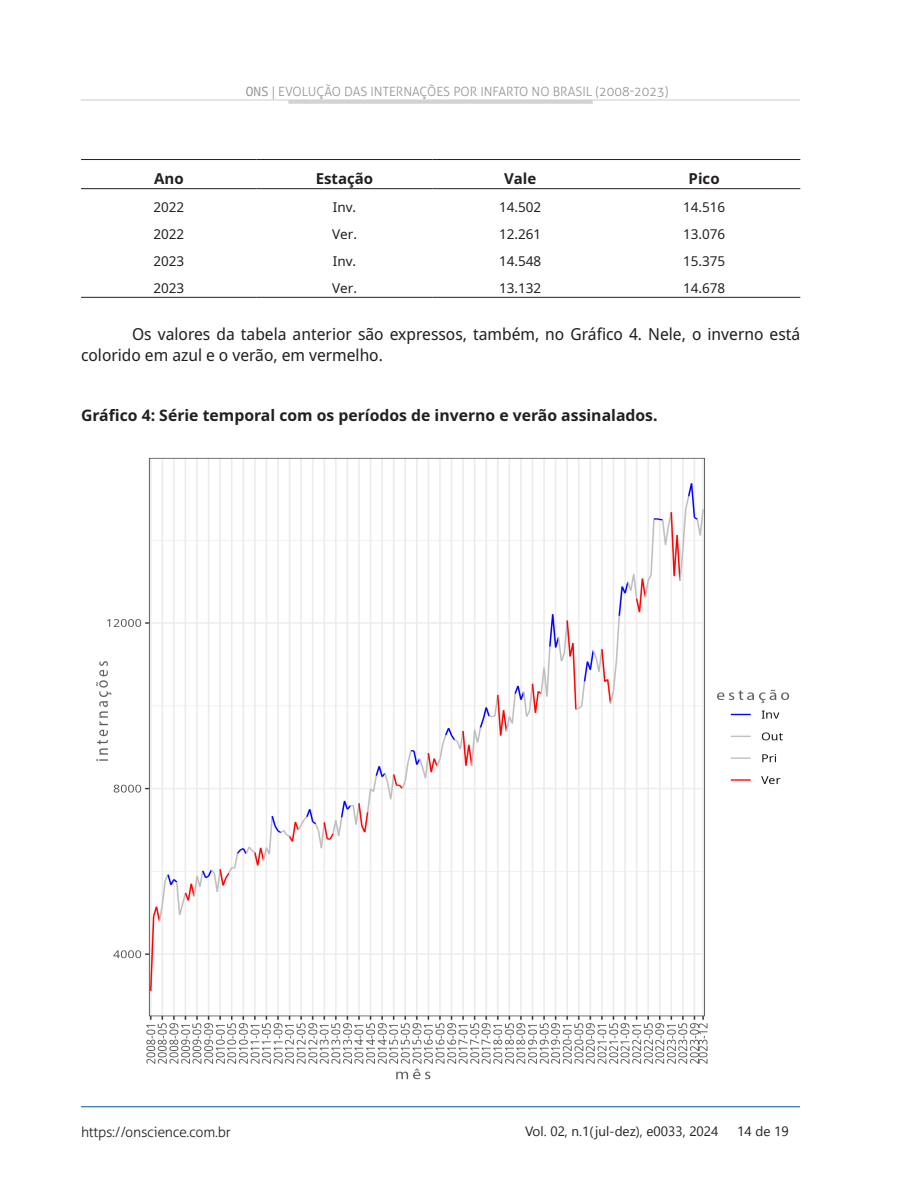
<style>
.page{position:relative;width:898px;height:1200px;background:#fff}
.page>*{position:absolute;margin:0;border:0;box-sizing:border-box;transform-origin:0 0}
.TEXTO_ARTIGO{font:16.5px/21px "Noto Sans Display";color:#231f20}
.TITULO_TABELAS_E_FIGURAS{font:700 15.75px "Noto Sans";color:#231f20}
.Título_de_tabela{font:700 15px "Noto Sans Arabic";color:#231f20}
.t1{font:300 14.25px "Aller";letter-spacing:-.02em;color:#231f20}
.Conteúdo_da_tabela{font:13.5px "Noto Sans Arabic";color:#231f20}
.t2{font:13.5px "Leelawadee UI";color:#231f20}
.t3{font:300 12.75px "Aller";color:#939598}
.s1{font-family:"Noto Mono";font-weight:400}
.s2{font-family:"Minion Pro";font-weight:400}
</style>
<div class="page">
<hr style="left:81px;top:99px;width:718px;height:2px;background:#dcdddf">
<hr style="left:288px;top:100px;width:304px;height:4px;background:#d1d2d4">
<hr style="left:81px;top:1106px;width:718px;height:1px;background:#01539e">
<hr style="left:81px;top:188px;width:175px;height:1px;background:#231f20">
<hr style="left:256px;top:188px;width:176px;height:1px;background:#231f20">
<hr style="left:432px;top:188px;width:175px;height:1px;background:#231f20">
<hr style="left:607px;top:188px;width:193px;height:1px;background:#231f20">
<hr style="left:81px;top:159px;width:175px;height:1px;background:#231f20">
<hr style="left:256px;top:159px;width:176px;height:1px;background:#231f20">
<hr style="left:432px;top:159px;width:175px;height:1px;background:#231f20">
<hr style="left:607px;top:159px;width:193px;height:1px;background:#231f20">
<hr style="left:81px;top:297px;width:175px;height:1px;background:#231f20">
<hr style="left:256px;top:297px;width:176px;height:1px;background:#231f20">
<hr style="left:432px;top:297px;width:175px;height:1px;background:#231f20">
<hr style="left:607px;top:297px;width:193px;height:1px;background:#231f20">
<img style="left:96px;top:457px;width:694px;height:623px">
<p class="t3" style="left:246px;top:84px;width:424px"><span class="s1">ONS</span> <span class="s2">|</span> EVOLUÇÃO DAS INTERNAÇÕES POR INFARTO NO BRASIL (2008-2023)</p>
<p class="Título_de_tabela" style="left:154px;top:170px;width:31px">Ano</p>
<p class="Título_de_tabela" style="left:315px;top:170px;width:59px">Estação</p>
<p class="Título_de_tabela" style="left:504px;top:170px;width:34px">Vale</p>
<p class="Título_de_tabela" style="left:688px;top:170px;width:32px">Pico</p>
<p class="Conteúdo_da_tabela" style="left:153px;top:199px;width:32px">2022</p>
<p class="Conteúdo_da_tabela" style="left:332px;top:199px;width:25px">Inv.</p>
<p class="Conteúdo_da_tabela" style="left:499px;top:199px;width:44px">14.502</p>
<p class="Conteúdo_da_tabela" style="left:682px;top:199px;width:44px">14.516</p>
<p class="Conteúdo_da_tabela" style="left:153px;top:226px;width:32px">2022</p>
<p class="Conteúdo_da_tabela" style="left:332px;top:226px;width:26px">Ver.</p>
<p class="Conteúdo_da_tabela" style="left:499px;top:226px;width:44px">12.261</p>
<p class="Conteúdo_da_tabela" style="left:682px;top:226px;width:44px">13.076</p>
<p class="Conteúdo_da_tabela" style="left:153px;top:253px;width:32px">2023</p>
<p class="Conteúdo_da_tabela" style="left:332px;top:253px;width:25px">Inv.</p>
<p class="Conteúdo_da_tabela" style="left:499px;top:253px;width:44px">14.548</p>
<p class="Conteúdo_da_tabela" style="left:682px;top:253px;width:44px">15.375</p>
<p class="Conteúdo_da_tabela" style="left:153px;top:280px;width:32px">2023</p>
<p class="Conteúdo_da_tabela" style="left:332px;top:280px;width:26px">Ver.</p>
<p class="Conteúdo_da_tabela" style="left:499px;top:280px;width:44px">13.132</p>
<p class="Conteúdo_da_tabela" style="left:682px;top:280px;width:44px">14.678</p>
<p class="TEXTO_ARTIGO" style="left:81px;top:323px;width:720px;text-indent:51px">Os valores da tabela anterior são expressos, também, no Gráfico 4. Nele, o inverno está colorido em azul e o verão, em vermelho.</p>
<p class="TITULO_TABELAS_E_FIGURAS" style="left:81px;top:403px;width:577px">Gráfico 4: Série temporal com os períodos de inverno e verão assinalados.</p>
<p class="t1" style="left:81px;top:1123px;width:151px">https://onscience.com.br</p>
<p class="t2" style="left:525px;top:1121px;width:195px">Vol. 02, n.1(jul-dez), e0033, 2024</p>
<p class="t2" style="left:737px;top:1121px;width:53px">14 de 19</p>
</div>
